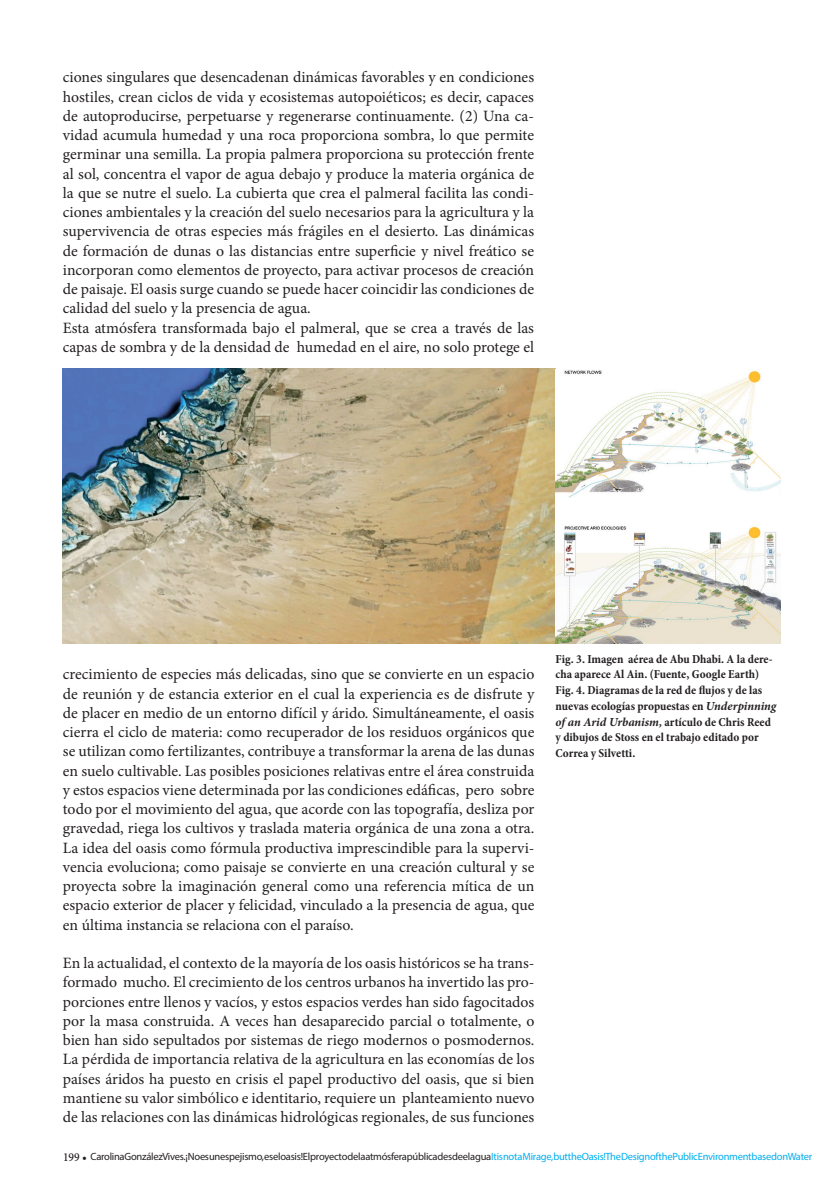
<style>
.page{position:relative;width:834px;height:1191px;background:#fff}
.page>*{position:absolute;margin:0;border:0;box-sizing:border-box;transform-origin:0 0}
.TEXTO_GENERAL_01{font:15.75px/19.2px "Minion Pro";color:#231f20;text-align:justify}
.PIES_FOTO{font:700 condensed 12.25px/15.8px "Minion Pro";color:#231f20}
.t1{font:12.25px "Minion Pro Medium Cn Capt";color:#231f20}
.SEGUIMIENTO_AUTOR_TI{font:10.5px "Myriad Pro";letter-spacing:-.025em;color:#231f20}
.s1{font-style:italic;font-stretch:normal}
.s2{color:#00aeef}
</style>
<div class="page">
<img style="left:63px;top:369px;width:717px;height:274px">
<p class="TEXTO_GENERAL_01" style="left:63px;top:68px;width:472px">ciones singulares que desencadenan dinámicas favorables y en condiciones hostiles, crean ciclos de vida y ecosistemas autopoiéticos; es decir, capaces de autoproducirse, perpetuarse y regenerarse continuamente. (2) Una ca&shy;vidad acumula humedad y una roca proporciona sombra, lo que permite germinar una semilla. La propia palmera proporciona su protección frente al sol, concentra el vapor de agua debajo y produce la materia orgánica de la que se nutre el suelo. La cubierta que crea el palmeral facilita las condi&shy;ciones ambientales y la creación del suelo necesarios para la agricultura y la supervivencia de otras especies más frágiles en el desierto. Las dinámicas de formación de dunas o las distancias entre superficie y nivel freático se incorporan como elementos de proyecto, para activar procesos de creación de paisaje. El oasis surge cuando se puede hacer coincidir las condiciones de calidad del suelo y la presencia de agua.</p>
<p class="TEXTO_GENERAL_01" style="left:63px;top:318px;width:472px">Esta atmósfera transformada bajo el palmeral, que se crea a través de las capas de sombra y de la densidad de humedad en el aire, no solo protege el</p>
<p class="PIES_FOTO" style="left:555px;top:651px;width:218px">Fig. 3. Imagen aérea de Abu Dhabi. A la dere&shy;cha aparece Al Ain. (Fuente, Google Earth)</p>
<p class="PIES_FOTO" style="left:555px;top:682px;width:222px">Fig. 4. Diagramas de la red de flujos y de las nuevas ecologías propuestas en <span class="s1">Underpinning of an Arid Urbanism,</span> artículo de Chris Reed y dibujos de Stoss en el trabajo editado por Correa y Silvetti.</p>
<p class="TEXTO_GENERAL_01" style="left:63px;top:664px;width:473px">crecimiento de especies más delicadas, sino que se convierte en un espacio de reunión y de estancia exterior en el cual la experiencia es de disfrute y de placer en medio de un entorno difícil y árido. Simultáneamente, el oasis cierra el ciclo de materia: como recuperador de los residuos orgánicos que se utilizan como fertilizantes, contribuye a transformar la arena de las dunas en suelo cultivable. Las posibles posiciones relativas entre el área construida y estos espacios viene determinada por las condiciones edáficas, pero sobre todo por el movimiento del agua, que acorde con las topografía, desliza por gravedad, riega los cultivos y traslada materia orgánica de una zona a otra.<br>La idea del oasis como fórmula productiva imprescindible para la supervi&shy;vencia evoluciona; como paisaje se convierte en una creación cultural y se proyecta sobre la imaginación general como una referencia mítica de un espacio exterior de placer y felicidad, vinculado a la presencia de agua, que en última instancia se relaciona con el paraíso.</p>
<p class="TEXTO_GENERAL_01" style="left:63px;top:953px;width:473px">En la actualidad, el contexto de la mayoría de los oasis históricos se ha trans&shy;formado mucho. El crecimiento de los centros urbanos ha invertido las pro&shy;porciones entre llenos y vacíos, y estos espacios verdes han sido fagocitados por la masa construida. A veces han desaparecido parcial o totalmente, o bien han sido sepultados por sistemas de riego modernos o posmodernos.<br>La pérdida de importancia relativa de la agricultura en las economías de los países áridos ha puesto en crisis el papel productivo del oasis, que si bien mantiene su valor simbólico e identitario, requiere un planteamiento nuevo de las relaciones con las dinámicas hidrológicas regionales, de sus funciones</p>
<p class="SEGUIMIENTO_AUTOR_TI" style="left:91px;top:1150px;width:723px">Carolina González Vives. ¡No es un espejismo, es el oasis! El proyecto de la atmósfera pública desde el agua <span class="s2">It is not a Mirage, but the Oasis! The Design of the Public Environment based on Water</span></p>
<p class="t1" style="left:63px;top:1148px;width:26px">199 •</p>
</div>
